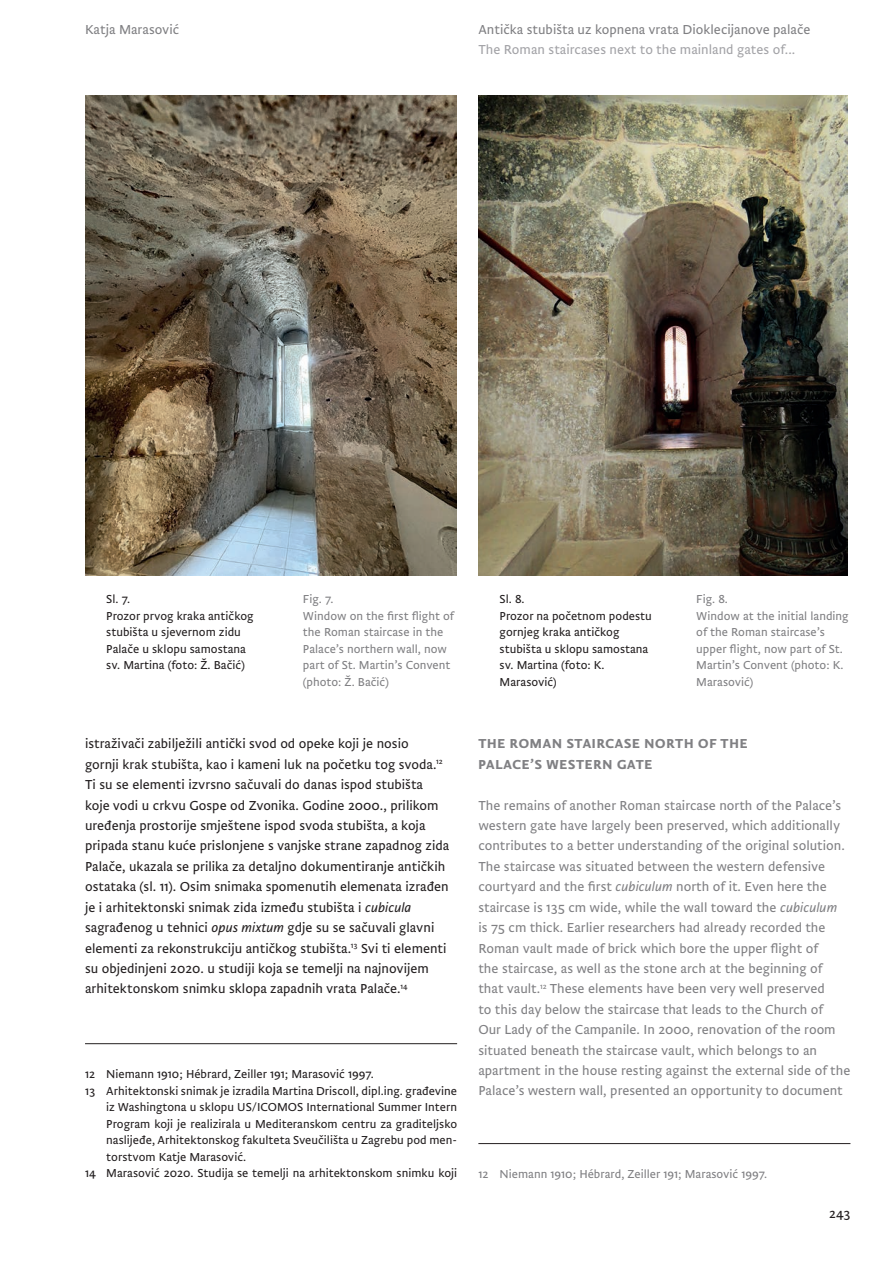
<style>
.page{position:relative;width:893px;height:1263px;background:#fff}
.page>*{position:absolute;margin:0;border:0;box-sizing:border-box;transform-origin:0 0}
.t1{font:300 13.5px/20.4px "Brioni Sans Pro";color:#808083}
.t2{font:300 13.5px/20.4px "Brioni Sans Pro";color:#231f20}
.naslov01_eng{font:13.5px/20.4px "Brioni Sans Pro Bld";letter-spacing:.06em;color:#808083}
.t3{font:300 13.5px "Brioni Sans Pro";color:#a3a3a7}
.fusnota{font:300 12px/16.5px "Brioni Sans Pro";color:#231f20}
.fusnota_ENG{font:300 12px/16.5px "Brioni Sans Pro";color:#808083}
.legendaENG{font:300 12px "Brioni Sans Pro";color:#808083}
.legendaHRV{font:300 12px "Brioni Sans Pro";color:#231f20}
.s1{font-style:italic}
</style>
<div class="page">
<hr style="left:478px;top:1143px;width:372px;height:1px;background:#231f20">
<hr style="left:85px;top:1043px;width:372px;height:1px;background:#231f20">
<img style="left:85px;top:95px;width:371px;height:480px">
<img style="left:478px;top:95px;width:370px;height:480px">
<p class="t1" style="left:85px;top:19px;width:96px">Katja Marasović</p>
<p class="t1" style="left:478px;top:19px;width:334px">Antička stubišta uz kopnena vrata Dioklecijanove palače</p>
<p class="t3" style="left:478px;top:40px;width:318px">The Roman staircases next to the mainland gates of...</p>
<p class="legendaHRV" style="left:106px;top:590px;width:25px">Sl. 7.</p>
<p class="fusnota" style="left:106px;top:606px;width:149px">Prozor prvog kraka antičkog stubišta u sjevernom zidu<br>Palače u sklopu samostana sv. Martina (foto: Ž. Bačić)</p>
<p class="legendaENG" style="left:303px;top:590px;width:32px">Fig. 7.</p>
<p class="fusnota_ENG" style="left:303px;top:606px;width:153px">Window on the first flight of the Roman staircase in the<br>Palace’s northern wall, now part of St. Martin’s Convent (photo: Ž. Bačić)</p>
<p class="t2" style="left:85px;top:733px;width:366px">istraživači zabilježili antički svod od opeke koji je nosio<br>gornji krak stubišta, kao i kameni luk na početku tog svoda.<sup>12<br></sup>Ti su se elementi izvrsno sačuvali do danas ispod stubišta koje vodi u crkvu Gospe od Zvonika. Godine 2000., prilikom uređenja prostorije smještene ispod svoda stubišta, a koja pripada stanu kuće prislonjene s vanjske strane zapadnog zida Palače, ukazala se prilika za detaljno dokumentiranje antičkih ostataka (sl. 11). Osim snimaka spomenutih elemenata izrađen je i arhitektonski snimak zida između stubišta i <span class="s1">cubicula </span>sagrađenog u tehnici <span class="s1">opus mixtum</span> gdje su se sačuvali glavni elementi za rekonstrukciju antičkog stubišta.<sup>13</sup> Svi ti elementi su objedinjeni 2020. u studiji koja se temelji na najnovijem arhitektonskom snimku sklopa zapadnih vrata Palače.<sup>14</sup></p>
<p class="fusnota" style="left:85px;top:1065px;width:290px">12 Niemann 1910; Hébrard, Zeiller 191; Marasović 1997.</p>
<p class="fusnota" style="left:106px;top:1081px;width:352px;text-align:justify;text-indent:-21px">13 Arhitektonski snimak je izradila Martina Driscoll, dipl.ing. građevine iz Washingtona u sklopu US/ICOMOS International Summer Intern Program koji je realizirala u Mediteranskom centru za graditeljsko naslijeđe, Arhitektonskog fakulteta Sveučilišta u Zagrebu pod men&shy;torstvom Katje Marasović.</p>
<p class="fusnota" style="left:85px;top:1164px;width:374px">14 Marasović 2020. Studija se temelji na arhitektonskom snimku koji</p>
<p class="legendaHRV" style="left:500px;top:590px;width:27px">Sl. 8.</p>
<p class="fusnota" style="left:500px;top:606px;width:154px">Prozor na početnom podestu gornjeg kraka antičkog stubišta u sklopu samostana sv. Martina (foto: K.<br>Marasović)</p>
<p class="legendaENG" style="left:696px;top:590px;width:33px">Fig. 8.</p>
<p class="fusnota_ENG" style="left:696px;top:606px;width:154px">Window at the initial landing of the Roman staircase’s upper flight, now part of St.<br>Martin’s Convent (photo: K.<br>Marasović)</p>
<p class="naslov01_eng" style="left:478px;top:732px;width:270px">THE ROMAN STAIRCASE NORTH OF THE<br>PALACE’S WESTERN GATE</p>
<p class="t1" style="left:478px;top:794px;width:374px">The remains of another Roman staircase north of the Palace’s western gate have largely been preserved, which additionally contributes to a better understanding of the original solution.<br>The staircase was situated between the western defensive courtyard and the first <span class="s1">cubiculum</span> north of it. Even here the staircase is 135 cm wide, while the wall toward the <span class="s1">cubiculum<br></span>is 75 cm thick. Earlier researchers had already recorded the Roman vault made of brick which bore the upper flight of<br>the staircase, as well as the stone arch at the beginning of that vault.<sup>12</sup> These elements have been very well preserved<br>to this day below the staircase that leads to the Church of<br>Our Lady of the Campanile. In 2000, renovation of the room situated beneath the staircase vault, which belongs to an apartment in the house resting against the external side of the Palace’s western wall, presented an opportunity to document</p>
<p class="fusnota_ENG" style="left:478px;top:1165px;width:290px">12 Niemann 1910; Hébrard, Zeiller 191; Marasović 1997.</p>
<p class="t2" style="left:829px;top:1202px;width:23px">243</p>
</div>
